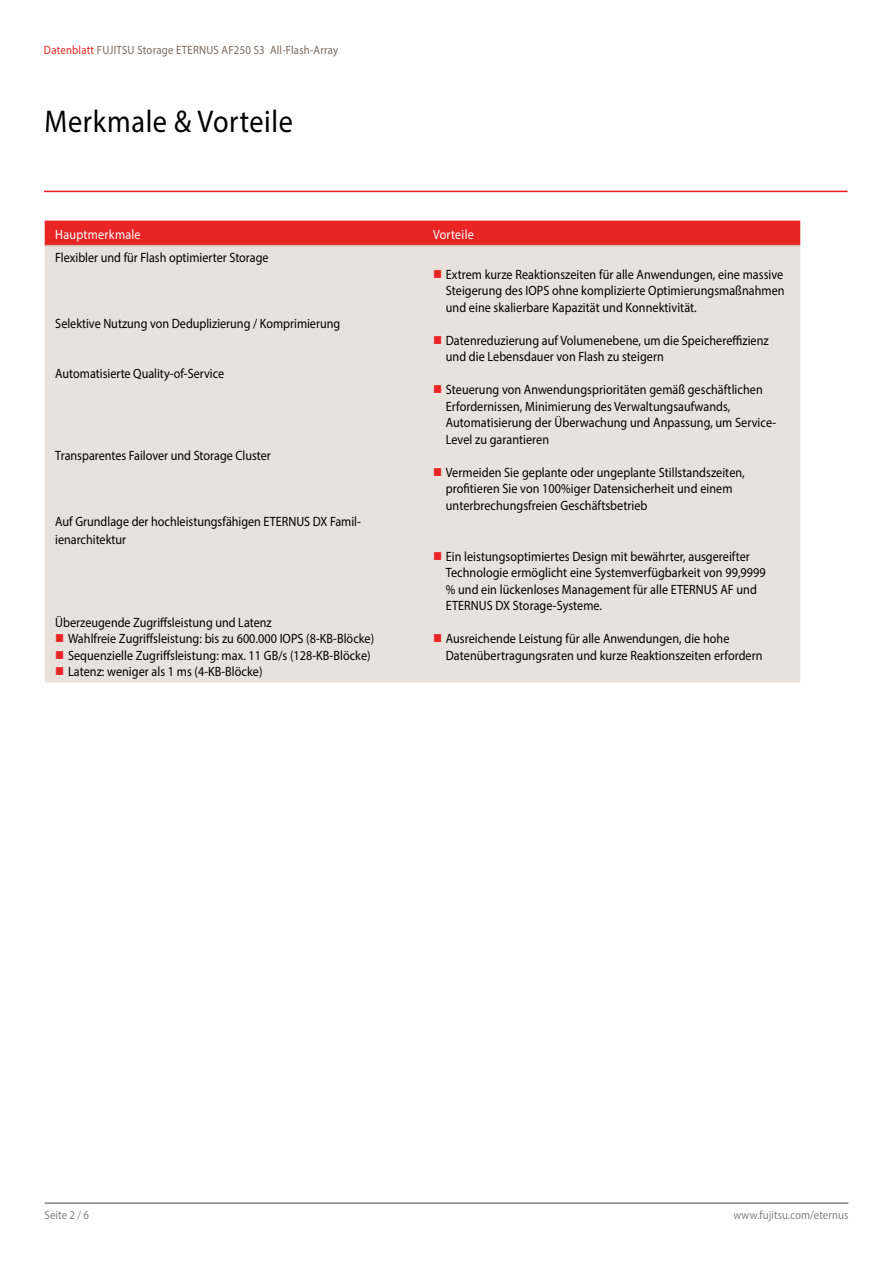
<style>
.page{position:relative;width:893px;height:1263px;background:#fff}
.page>*{position:absolute;margin:0;border:0;box-sizing:border-box;transform-origin:0 0}
.t1{font:31.5px "Myriad Pro";letter-spacing:.02em;color:#000;scale:.9 1}
.t2{font:13.5px/16.5px "Myriad Pro";letter-spacing:.005em;color:#000;scale:.9 1}
.t3{font:13.5px "Myriad Pro";letter-spacing:.02em;color:#fff;scale:.9 1}
.t4{font:12px "Myriad Pro";letter-spacing:.02em;color:#79695e;scale:.9 1}
.t5{font:12px "Myriad Pro";letter-spacing:.005em;color:#818280;scale:.9 1}
.s1{color:#e92425}
</style>
<div class="page">
<hr style="left:45px;top:1202px;width:803px;height:2px;background:#818280">
<div style="left:45px;top:221px;width:755px;height:24px;background:#e92425"></div>
<div style="left:45px;top:246px;width:755px;height:436px;background:#e9e1db"></div>
<hr style="left:45px;top:245px;width:377px;height:1px;background:#c9bbb0">
<hr style="left:422px;top:245px;width:378px;height:1px;background:#c9bbb0">
<hr style="left:44px;top:191px;width:804px;height:1px;background:#ed1d24">
<svg style="left:434px;top:270px;width:7px;height:8px"></svg>
<svg style="left:434px;top:336px;width:7px;height:8px"></svg>
<svg style="left:434px;top:385px;width:7px;height:8px"></svg>
<svg style="left:434px;top:468px;width:7px;height:8px"></svg>
<svg style="left:434px;top:552px;width:7px;height:8px"></svg>
<svg style="left:56px;top:634px;width:7px;height:8px"></svg>
<svg style="left:56px;top:651px;width:7px;height:8px"></svg>
<svg style="left:56px;top:667px;width:7px;height:8px"></svg>
<svg style="left:434px;top:634px;width:7px;height:8px"></svg>
<p class="t4" style="left:44px;top:43px;width:329px"><span class="s1">Datenblatt</span> FUJITSU Storage ETERNUS AF250 S3 All-Flash-Array</p>
<h1 class="t1" style="left:45px;top:102px;width:277px">Merkmale &amp; Vorteile</h1>
<p class="t3" style="left:55px;top:226px;width:96px">Hauptmerkmale</p>
<p class="t3" style="left:433px;top:226px;width:47px">Vorteile</p>
<p class="t2" style="left:55px;top:249px;width:239px">Flexibler und für Flash optimierter Storage</p>
<p class="t2" style="left:446px;top:266px;width:378px;text-align:justify">Extrem kurze Reaktionszeiten für alle Anwendungen, eine massive Steigerung des IOPS ohne komplizierte Optimierungsmaßnahmen und eine skalierbare Kapazität und Konnektivität.</p>
<p class="t2" style="left:55px;top:315px;width:318px">Selektive Nutzung von Deduplizierung / Komprimierung</p>
<p class="t2" style="left:446px;top:332px;width:360px">Datenreduzierung auf Volumenebene, um die Speichereffizienz und die Lebensdauer von Flash zu steigern</p>
<p class="t2" style="left:55px;top:365px;width:189px">Automatisierte Quality-of-Service</p>
<p class="t2" style="left:446px;top:381px;width:369px">Steuerung von Anwendungsprioritäten gemäß geschäftlichen Erfordernissen, Minimierung des Verwaltungsaufwands, Automatisierung der Überwachung und Anpassung, um Service-Level zu garantieren</p>
<p class="t2" style="left:55px;top:447px;width:241px">Transparentes Failover und Storage Cluster</p>
<p class="t2" style="left:446px;top:464px;width:334px">Vermeiden Sie geplante oder ungeplante Stillstandszeiten, profitieren Sie von 100%iger Datensicherheit und einem unterbrechungsfreien Geschäftsbetrieb</p>
<p class="t2" style="left:55px;top:512px;width:341px;line-height:18px">Auf Grundlage der hochleistungsfähigen ETERNUS DX Famil&shy;ienarchitektur</p>
<p class="t2" style="left:446px;top:548px;width:357px">Ein leistungsoptimiertes Design mit bewährter, ausgereifter Technologie ermöglicht eine Systemverfügbarkeit von 99,9999 % und ein lückenloses Management für alle ETERNUS AF und ETERNUS DX Storage-Systeme.</p>
<p class="t2" style="left:68px;top:614px;width:342px;text-indent:-13px">Überzeugende Zugriffsleistung und Latenz<br>Wahlfreie Zugriffsleistung: bis zu 600.000 IOPS (8-KB-Blöcke)<br>Sequenzielle Zugriffsleistung: max. 11 GB/s (128-KB-Blöcke)<br>Latenz: weniger als 1 ms (4-KB-Blöcke)</p>
<p class="t2" style="left:446px;top:630px;width:353px">Ausreichende Leistung für alle Anwendungen, die hohe<br>Datenübertragungsraten und kurze Reaktionszeiten erfordern</p>
<p class="t5" style="left:45px;top:1207px;width:51px">Seite 2 / 6</p>
<p class="t5" style="left:733px;top:1207px;width:129px">www.fujitsu.com/eternus</p>
</div>
